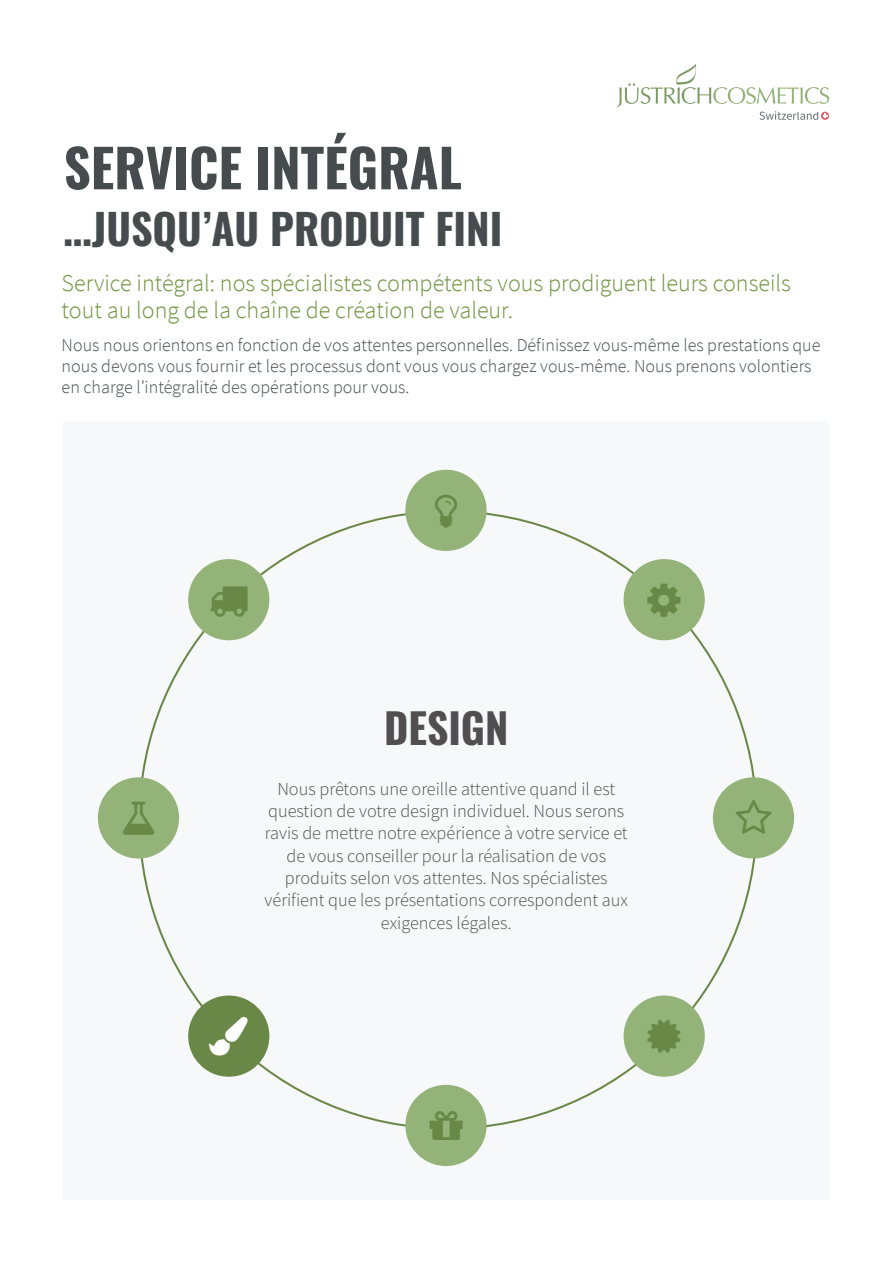
<style>
.page{position:relative;width:893px;height:1263px;background:#fff}
.page>*{position:absolute;margin:0;border:0;box-sizing:border-box;transform-origin:0 0}
.t1{font:700 52.5px "Oswald";color:#464c4d}
.t2{font:700 42px "Oswald";color:#464c4d}
.t3{font:700 41.55px "Oswald";color:#504e4e}
.t4{font:300 24px/27px "Source Sans Pro";color:#6b9139}
.t5{font:300 18.3px/22.4px "Source Sans Pro";color:#504e4e;text-align:center}
.t6{font:300 18px/21px "Source Sans Pro";color:#464c4d}
</style>
<div class="page">
<div style="left:64px;top:421px;width:765px;height:778px;background:#f7f8f9"></div>
<svg style="left:138px;top:512px;width:619px;height:615px"></svg>
<div style="left:405px;top:470px;width:82px;height:81px;background:#93b379;border-radius:50%"></div>
<div style="left:624px;top:559px;width:81px;height:81px;background:#93b379;border-radius:50%"></div>
<div style="left:713px;top:777px;width:81px;height:81px;background:#93b379;border-radius:50%"></div>
<div style="left:624px;top:995px;width:81px;height:82px;background:#93b379;border-radius:50%"></div>
<div style="left:405px;top:1085px;width:82px;height:81px;background:#93b379;border-radius:50%"></div>
<div style="left:188px;top:995px;width:81px;height:82px;background:#698746;border-radius:50%"></div>
<div style="left:98px;top:777px;width:81px;height:81px;background:#93b379;border-radius:50%"></div>
<div style="left:188px;top:559px;width:81px;height:81px;background:#93b379;border-radius:50%"></div>
<svg style="left:617px;top:64px;width:212px;height:56px"></svg>
<h1 class="t1" style="left:64px;top:140px;width:400px">SERVICE INTÉGRAL</h1>
<h2 class="t2" style="left:64px;top:207px;width:440px">…JUSQU’AU PRODUIT FINI</h2>
<h3 class="t4" style="left:62px;top:270px;width:731px">Service intégral: nos spécialistes compétents vous prodiguent leurs conseils tout au long de la chaîne de création de valeur.</h3>
<p class="t6" style="left:62px;top:335px;width:760px">Nous nous orientons en fonction de vos attentes personnelles. Définissez vous-même les prestations que nous devons vous fournir et les processus dont vous vous chargez vous-même. Nous prenons volontiers en charge l’intégralité des opérations pour vous.</p>
<h3 class="t3" style="left:384px;top:706px;width:126px">DESIGN</h3>
<p class="t5" style="left:265px;top:777px;width:365px">Nous prêtons une oreille attentive quand il est question de votre design individuel. Nous serons ravis de mettre notre expérience à votre service et de vous conseiller pour la réalisation de vos produits selon vos attentes. Nos spécialistes vérifient que les présentations correspondent aux exigences légales.</p>
</div>
